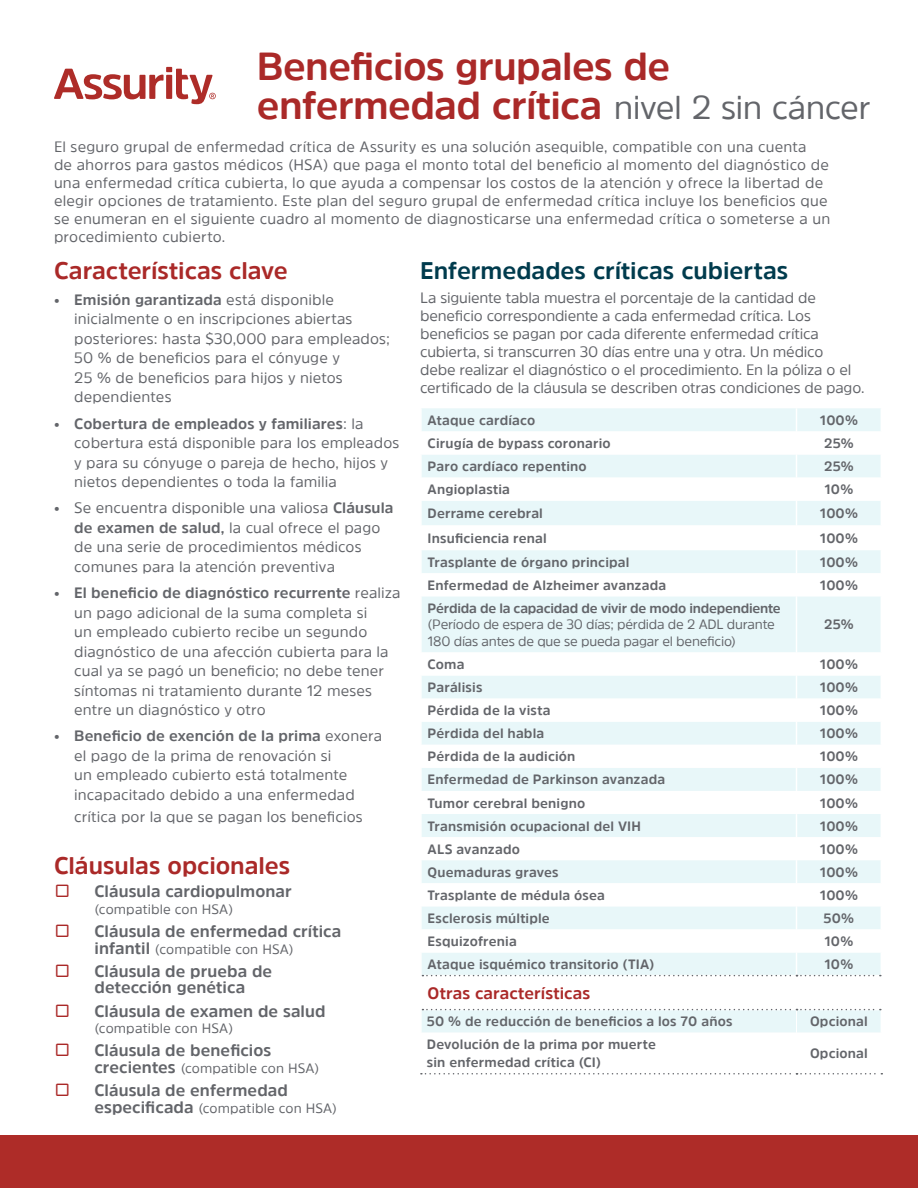
<style>
.page{position:relative;width:918px;height:1188px;background:#fff}
.page>*{position:absolute;margin:0;border:0;box-sizing:border-box;transform-origin:0 0}
.H2_-_28pt_Bold_30_pt{font:700 39px/39px "Amsi Pro";letter-spacing:-.015em;color:#aa2928}
.H5_16pt_18pt_leading{font:700 24px "Amsi Pro";letter-spacing:-.005em;color:#aa2928}
.H5_16pt_18pt_leading-2{font:700 24px "Amsi Pro";color:#003b4d}
.t1{font:700 16.5px/16.5px "Amsi Pro";letter-spacing:.005em;color:#63656a}
.Table_Heading_11pt_b{font:700 16.5px "Amsi Pro";letter-spacing:.005em;color:#aa2928}
.Body_10pt_15pt_leadi{font:15px/19.5px "Amsi Pro";letter-spacing:.005em;color:#63656a}
.Body_10pt_15pt_leadi-2{font:15px/18px "Amsi Pro";letter-spacing:-.015em;color:#63656a}
.Table_9pt_bold_12pt{font:700 13.5px/18px "Amsi Pro";letter-spacing:.01em;color:#63656a}
.Table_9pt_bold_12pt-2{font:13.5px/16.5px "Amsi Pro";letter-spacing:-.005em;color:#63656a}
.Table_9pt_bold_12pt-3{font:13.5px "Amsi Pro";letter-spacing:.015em;color:#63656a}
.s1{font-weight:400;font-size:33px;color:#63656a}
.s2{font-weight:700}
.s3{font-weight:700;font-size:16.5px}
</style>
<div class="page">
<div style="left:0;top:1135px;width:918px;height:53px;background:#ae2c28"></div>
<svg style="left:54px;top:67px;width:162px;height:37px"></svg>
<div style="left:422px;top:408px;width:459px;height:23px;background:#e8f7f9"></div>
<svg style="left:422px;top:455px;width:459px;height:554px;fill:#e8f7f9"></svg>
<svg style="left:796px;top:408px;width:1px;height:188px"></svg>
<hr style="left:796px;top:596px;width:1px;height:56px;background:#fff">
<svg style="left:422px;top:652px;width:460px;height:324px"></svg>
<svg style="left:422px;top:1009px;width:460px;height:24px;background:#e7f5f7"></svg>
<svg style="left:421px;top:1073px;width:461px;height:2px"></svg>
<p class="H2_-_28pt_Bold_30_pt" style="left:257px;top:46px;width:615px">Beneficios grupales de enfermedad crítica <span class="s1">nivel 2 sin cáncer</span></p>
<p class="Body_10pt_15pt_leadi" style="left:54px;top:137px;width:778px;line-height:18px">El seguro grupal de enfermedad crítica de Assurity es una solución asequible, compatible con una cuenta<br>de ahorros para gastos médicos (HSA) que paga el monto total del beneficio al momento del diagnóstico de una enfermedad crítica cubierta, lo que ayuda a compensar los costos de la atención y ofrece la libertad de elegir opciones de tratamiento. Este plan del seguro grupal de enfermedad crítica incluye los beneficios que se enumeran en el siguiente cuadro al momento de diagnosticarse una enfermedad crítica o someterse a un procedimiento cubierto.</p>
<p class="H5_16pt_18pt_leading" style="left:54px;top:254px;width:235px">Características clave</p>
<p class="Body_10pt_15pt_leadi" style="left:74px;top:289px;width:317px;text-indent:-20px">• <span class="s2">Emisión garantizada</span> está disponible inicialmente o en inscripciones abiertas posteriores: hasta $30,000 para empleados; 50 % de beneficios para el cónyuge y<br>25 % de beneficios para hijos y nietos dependientes</p>
<p class="Body_10pt_15pt_leadi" style="left:74px;top:413px;width:327px;text-indent:-20px">• <span class="s2">Cobertura de empleados y familiares</span>: la cobertura está disponible para los empleados y para su cónyuge o pareja de hecho, hijos y nietos dependientes o toda la familia</p>
<p class="Body_10pt_15pt_leadi" style="left:74px;top:498px;width:321px;text-indent:-20px">• Se encuentra disponible una valiosa <span class="s2">Cláusula de examen de salud,</span> la cual ofrece el pago de una serie de procedimientos médicos comunes para la atención preventiva</p>
<p class="Body_10pt_15pt_leadi" style="left:74px;top:583px;width:328px;text-indent:-20px">• <span class="s2">El beneficio de diagnóstico recurrente</span> realiza un pago adicional de la suma completa si<br>un empleado cubierto recibe un segundo diagnóstico de una afección cubierta para la cual ya se pagó un beneficio; no debe tener síntomas ni tratamiento durante 12 meses entre un diagnóstico y otro</p>
<p class="Body_10pt_15pt_leadi" style="left:74px;top:726px;width:309px;text-indent:-20px">• <span class="s2">Beneficio de exención de la prima</span> exonera el pago de la prima de renovación si<br>un empleado cubierto está totalmente incapacitado debido a una enfermedad</p>
<p class="Body_10pt_15pt_leadi" style="left:74px;top:807px;width:290px">crítica por la que se pagan los beneficios</p>
<p class="H5_16pt_18pt_leading" style="left:54px;top:849px;width:238px">Cláusulas opcionales</p>
<p class="t1" style="left:94px;top:883px;width:199px">Cláusula cardiopulmonar</p>
<p class="Table_9pt_bold_12pt-3" style="left:94px;top:900px;width:140px">(compatible con HSA)</p>
<p class="t1" style="left:94px;top:923px;width:248px">Cláusula de enfermedad crítica</p>
<p class="Table_9pt_bold_12pt-3" style="left:94px;top:940px;width:201px"><span class="s3">infantil</span> (compatible con HSA)</p>
<p class="t1" style="left:94px;top:962px;width:179px">Cláusula de prueba de detección genética</p>
<p class="t1" style="left:94px;top:1002px;width:233px">Cláusula de examen de salud</p>
<p class="Table_9pt_bold_12pt-3" style="left:94px;top:1019px;width:140px">(compatible con HSA)</p>
<p class="t1" style="left:94px;top:1042px;width:178px">Cláusula de beneficios</p>
<p class="Table_9pt_bold_12pt-3" style="left:94px;top:1059px;width:226px"><span class="s3">crecientes</span> (compatible con HSA)</p>
<p class="t1" style="left:94px;top:1082px;width:195px">Cláusula de enfermedad</p>
<p class="Table_9pt_bold_12pt-3" style="left:94px;top:1099px;width:244px"><span class="s3">especificada</span> (compatible con HSA)</p>
<p class="H5_16pt_18pt_leading-2" style="left:420px;top:254px;width:370px">Enfermedades críticas cubiertas</p>
<p class="Body_10pt_15pt_leadi-2" style="left:420px;top:289px;width:446px">La siguiente tabla muestra el porcentaje de la cantidad de beneficio correspondiente a cada enfermedad crítica. Los beneficios se pagan por cada diferente enfermedad crítica cubierta, si transcurren 30 días entre una y otra. Un médico<br>debe realizar el diagnóstico o el procedimiento. En la póliza o el certificado de la cláusula se describen otras condiciones de pago.</p>
<p class="Table_9pt_bold_12pt" style="left:428px;top:411px;width:109px">Ataque cardíaco</p>
<p class="Table_9pt_bold_12pt" style="left:820px;top:411px;width:40px">100%</p>
<p class="Table_9pt_bold_12pt" style="left:428px;top:434px;width:185px">Cirugía de bypass coronario</p>
<p class="Table_9pt_bold_12pt" style="left:824px;top:434px;width:31px">25%</p>
<p class="Table_9pt_bold_12pt" style="left:428px;top:457px;width:161px">Paro cardíaco repentino</p>
<p class="Table_9pt_bold_12pt" style="left:824px;top:457px;width:31px">25%</p>
<p class="Table_9pt_bold_12pt" style="left:428px;top:480px;width:84px">Angioplastia</p>
<p class="Table_9pt_bold_12pt" style="left:825px;top:480px;width:30px">10%</p>
<p class="Table_9pt_bold_12pt" style="left:428px;top:504px;width:117px">Derrame cerebral</p>
<p class="Table_9pt_bold_12pt" style="left:820px;top:504px;width:40px">100%</p>
<p class="Table_9pt_bold_12pt" style="left:428px;top:529px;width:121px">Insuficiencia renal</p>
<p class="Table_9pt_bold_12pt" style="left:820px;top:529px;width:40px">100%</p>
<p class="Table_9pt_bold_12pt" style="left:428px;top:553px;width:203px">Trasplante de órgano principal</p>
<p class="Table_9pt_bold_12pt" style="left:820px;top:553px;width:40px">100%</p>
<p class="Table_9pt_bold_12pt" style="left:428px;top:576px;width:240px">Enfermedad de Alzheimer avanzada</p>
<p class="Table_9pt_bold_12pt" style="left:820px;top:576px;width:40px">100%</p>
<p class="Table_9pt_bold_12pt-2" style="left:428px;top:600px;width:355px"><span class="s2">Pérdida de la capacidad de vivir de modo independiente </span>(Período de espera de 30 días; pérdida de 2 ADL durante<br>180 días antes de que se pueda pagar el beneficio)</p>
<p class="Table_9pt_bold_12pt" style="left:824px;top:615px;width:31px">25%</p>
<p class="Table_9pt_bold_12pt" style="left:428px;top:655px;width:38px">Coma</p>
<p class="Table_9pt_bold_12pt" style="left:820px;top:655px;width:40px">100%</p>
<p class="Table_9pt_bold_12pt" style="left:428px;top:678px;width:56px">Parálisis</p>
<p class="Table_9pt_bold_12pt" style="left:820px;top:678px;width:40px">100%</p>
<p class="Table_9pt_bold_12pt" style="left:428px;top:701px;width:124px">Pérdida de la vista</p>
<p class="Table_9pt_bold_12pt" style="left:820px;top:701px;width:40px">100%</p>
<p class="Table_9pt_bold_12pt" style="left:428px;top:724px;width:118px">Pérdida del habla</p>
<p class="Table_9pt_bold_12pt" style="left:820px;top:724px;width:40px">100%</p>
<p class="Table_9pt_bold_12pt" style="left:428px;top:747px;width:149px">Pérdida de la audición</p>
<p class="Table_9pt_bold_12pt" style="left:820px;top:747px;width:40px">100%</p>
<p class="Table_9pt_bold_12pt" style="left:428px;top:770px;width:239px">Enfermedad de Parkinson avanzada</p>
<p class="Table_9pt_bold_12pt" style="left:820px;top:770px;width:40px">100%</p>
<p class="Table_9pt_bold_12pt" style="left:428px;top:793px;width:159px">Tumor cerebral benigno</p>
<p class="Table_9pt_bold_12pt" style="left:820px;top:793px;width:40px">100%</p>
<p class="Table_9pt_bold_12pt" style="left:428px;top:817px;width:215px">Transmisión ocupacional del VIH</p>
<p class="Table_9pt_bold_12pt" style="left:820px;top:817px;width:40px">100%</p>
<p class="Table_9pt_bold_12pt" style="left:428px;top:840px;width:94px">ALS avanzado</p>
<p class="Table_9pt_bold_12pt" style="left:820px;top:840px;width:40px">100%</p>
<p class="Table_9pt_bold_12pt" style="left:428px;top:863px;width:133px">Quemaduras graves</p>
<p class="Table_9pt_bold_12pt" style="left:820px;top:863px;width:40px">100%</p>
<p class="Table_9pt_bold_12pt" style="left:428px;top:886px;width:179px">Trasplante de médula ósea</p>
<p class="Table_9pt_bold_12pt" style="left:820px;top:886px;width:40px">100%</p>
<p class="Table_9pt_bold_12pt" style="left:428px;top:909px;width:124px">Esclerosis múltiple</p>
<p class="Table_9pt_bold_12pt" style="left:824px;top:909px;width:32px">50%</p>
<p class="Table_9pt_bold_12pt" style="left:428px;top:932px;width:91px">Esquizofrenia</p>
<p class="Table_9pt_bold_12pt" style="left:825px;top:932px;width:30px">10%</p>
<p class="Table_9pt_bold_12pt" style="left:428px;top:955px;width:228px">Ataque isquémico transitorio (TIA)</p>
<p class="Table_9pt_bold_12pt" style="left:825px;top:955px;width:30px">10%</p>
<p class="Table_Heading_11pt_b" style="left:428px;top:982px;width:164px">Otras características</p>
<p class="Table_9pt_bold_12pt" style="left:427px;top:1012px;width:307px">50 % de reducción de beneficios a los 70 años</p>
<p class="Table_9pt_bold_12pt" style="left:810px;top:1012px;width:59px">Opcional</p>
<p class="Table_9pt_bold_12pt" style="left:427px;top:1035px;width:231px">Devolución de la prima por muerte sin enfermedad crítica (CI)</p>
<p class="Table_9pt_bold_12pt" style="left:810px;top:1044px;width:59px">Opcional</p>
</div>
